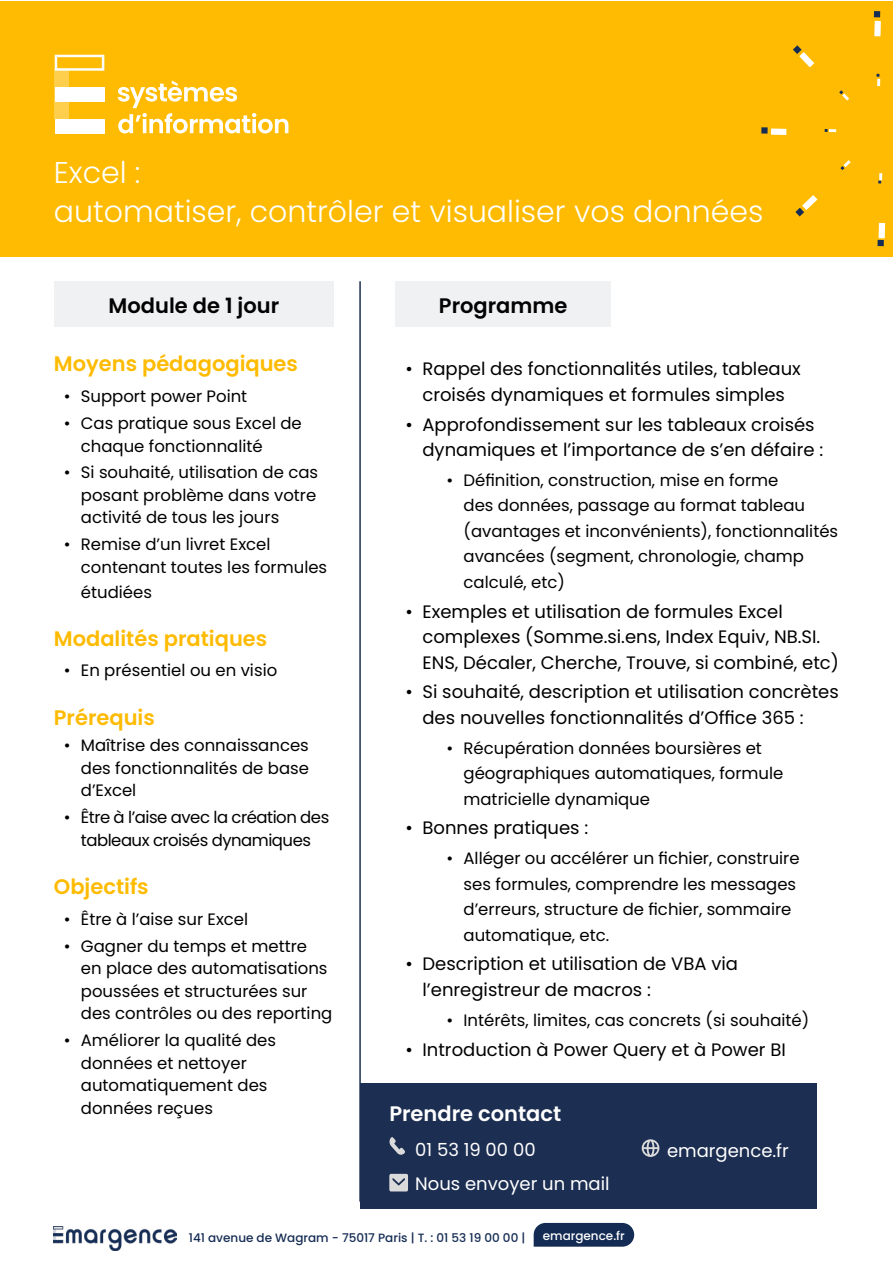
<style>
.page{position:relative;width:893px;height:1263px;background:#fff}
.page>*{position:absolute;margin:0;border:0;box-sizing:border-box;transform-origin:0 0}
.t1{font:300 30px/39px "Poppins";color:#fff}
.t2{font:600 21px "Poppins";color:#febb01}
.t3{font:600 21px "Poppins";color:#020203}
.t4{font:600 21px "Poppins";color:#fff}
.t5{font:18px/25.5px "Poppins";color:#000}
.t6{font:18px/33.8px "Poppins";color:#fff}
.t7{font:16.5px/22.5px "Poppins";color:#000}
.t8{font:16.5px/22.8px "Poppins";letter-spacing:-.03em;color:#000;text-align:center}
.t9{font:500 12px "Poppins";color:#152c54}
.t10{font:500 12px "Poppins";color:#fff}
</style>
<div class="page">
<img style="left:54px;top:1227px;width:123px;height:23px">
<div style="left:534px;top:1223px;width:100px;height:23px;background:#142b54"></div>
<div style="left:0;top:1px;width:893px;height:255px;background:#febb01"></div>
<svg style="left:118px;top:80px;width:170px;height:53px"></svg>
<div style="left:55px;top:70px;width:14px;height:49px;background:#fecf4c"></div>
<div style="left:55px;top:119px;width:49px;height:14px;background:#fff"></div>
<div style="left:55px;top:55px;width:49px;height:16px;border:3px solid #fcfefe"></div>
<div style="left:55px;top:87px;width:49px;height:15px;background:#fff"></div>
<svg style="left:840px;top:160px;width:11px;height:10px"></svg>
<svg style="left:878px;top:173px;width:4px;height:10px"></svg>
<svg style="left:876px;top:74px;width:4px;height:12px"></svg>
<svg style="left:839px;top:90px;width:10px;height:11px"></svg>
<svg style="left:825px;top:129px;width:11px;height:3px"></svg>
<svg style="left:795px;top:195px;width:22px;height:21px"></svg>
<div style="left:877px;top:240px;width:7px;height:6px;background:#152c54"></div>
<div style="left:879px;top:223px;width:6px;height:15px;background:#fff"></div>
<svg style="left:874px;top:11px;width:6px;height:6px"></svg>
<div style="left:874px;top:21px;width:7px;height:15px;background:#fff"></div>
<svg style="left:793px;top:45px;width:21px;height:22px"></svg>
<div style="left:761px;top:127px;width:7px;height:7px;background:#152c54"></div>
<div style="left:771px;top:128px;width:15px;height:7px;background:#fff"></div>
<div style="left:54px;top:281px;width:280px;height:46px;background:#f0f1f2"></div>
<hr style="left:359px;top:281px;width:2px;height:921px;background:#1c2e52">
<div style="left:395px;top:281px;width:216px;height:46px;background:#f0f1f2"></div>
<div style="left:360px;top:1083px;width:457px;height:126px;background:#1c2e52"></div>
<svg style="left:389px;top:1137px;width:16px;height:18px"></svg>
<svg style="left:642px;top:1139px;width:17px;height:18px"></svg>
<svg style="left:389px;top:1174px;width:19px;height:17px"></svg>
<h1 class="t1" style="left:54px;top:153px;width:711px">Excel :<br>automatiser, contrôler et visualiser vos données</h1>
<p class="t3" style="left:109px;top:293px;width:172px">Module de 1 jour</p>
<p class="t2" style="left:54px;top:352px;width:246px">Moyens pédagogiques</p>
<p class="t7" style="left:64px;top:385px;width:185px">• Support power Point</p>
<p class="t7" style="left:81px;top:412px;width:223px;text-indent:-17px">• Cas pratique sous Excel de chaque fonctionnalité</p>
<p class="t7" style="left:81px;top:461px;width:239px;text-align:justify;text-indent:-17px">• Si souhaité, utilisation de cas posant problème dans votre activité de tous les jours</p>
<p class="t7" style="left:81px;top:533px;width:248px;text-indent:-17px">• Remise d’un livret Excel contenant toutes les formules</p>
<p class="t7" style="left:81px;top:581px;width:73px">étudiées</p>
<p class="t2" style="left:54px;top:627px;width:215px">Modalités pratiques</p>
<p class="t7" style="left:64px;top:659px;width:215px">• En présentiel ou en visio</p>
<p class="t2" style="left:54px;top:705px;width:103px">Prérequis</p>
<p class="t7" style="left:81px;top:734px;width:230px;text-align:justify;text-indent:-17px">• Maîtrise des connaissances des fonctionnalités de base d’Excel</p>
<p class="t8" style="left:64px;top:806px;width:267px">• Être à l’aise avec la création des tableaux croisés dynamiques</p>
<p class="t2" style="left:54px;top:874px;width:96px">Objectifs</p>
<p class="t7" style="left:64px;top:908px;width:186px">• Être à l’aise sur Excel</p>
<p class="t7" style="left:81px;top:935px;width:253px;text-indent:-17px">• Gagner du temps et mettre<br>en place des automatisations poussées et structurées sur des contrôles ou des reporting</p>
<p class="t7" style="left:81px;top:1029px;width:197px;text-indent:-17px">• Améliorer la qualité des données et nettoyer automatiquement des données reçues</p>
<p class="t3" style="left:439px;top:293px;width:130px">Programme</p>
<p class="t5" style="left:405px;top:356px;width:397px;text-align:center">• Rappel des fonctionnalités utiles, tableaux croisés dynamiques et formules simples</p>
<p class="t5" style="left:422px;top:412px;width:402px;text-indent:-17px">• Approfondissement sur les tableaux croisés dynamiques et l’importance de s’en défaire :</p>
<p class="t7" style="left:463px;top:467px;width:376px;line-height:25.5px;text-indent:-17px">• Définition, construction, mise en forme<br>des données, passage au format tableau (avantages et inconvénients), fonctionnalités avancées (segment, chronologie, champ calculé, etc)</p>
<p class="t5" style="left:422px;top:599px;width:418px;text-indent:-17px">• Exemples et utilisation de formules Excel complexes (Somme.si.ens, Index Equiv, NB.SI.<br>ENS, Décaler, Cherche, Trouve, si combiné, etc)</p>
<p class="t5" style="left:422px;top:679px;width:418px;text-indent:-17px">• Si souhaité, description et utilisation concrètes des nouvelles fonctionnalités d’Office 365 :</p>
<p class="t7" style="left:463px;top:735px;width:321px;line-height:25.5px;text-indent:-17px">• Récupération données boursières et géographiques automatiques, formule matricielle dynamique</p>
<p class="t5" style="left:405px;top:815px;width:184px">• Bonnes pratiques :</p>
<p class="t7" style="left:463px;top:846px;width:338px;line-height:25.5px;text-indent:-17px">• Alléger ou accélérer un fichier, construire ses formules, comprendre les messages d’erreurs, structure de fichier, sommaire automatique, etc.</p>
<p class="t5" style="left:422px;top:951px;width:317px;text-indent:-17px">• Description et utilisation de VBA via l’enregistreur de macros :</p>
<p class="t7" style="left:446px;top:1009px;width:364px">• Intérêts, limites, cas concrets (si souhaité)</p>
<p class="t5" style="left:405px;top:1036px;width:382px">• Introduction à Power Query et à Power BI</p>
<p class="t4" style="left:389px;top:1101px;width:173px">Prendre contact</p>
<p class="t6" style="left:415px;top:1133px;width:196px">01 53 19 00 00<br>Nous envoyer un mail</p>
<p class="t6" style="left:667px;top:1134px;width:123px">emargence.fr</p>
<p class="t9" style="left:189px;top:1230px;width:338px">141 avenue de Wagram - 75017 Paris | T. : 01 53 19 00 00 |</p>
<p class="t10" style="left:543px;top:1229px;width:84px">emargence.fr</p>
</div>
